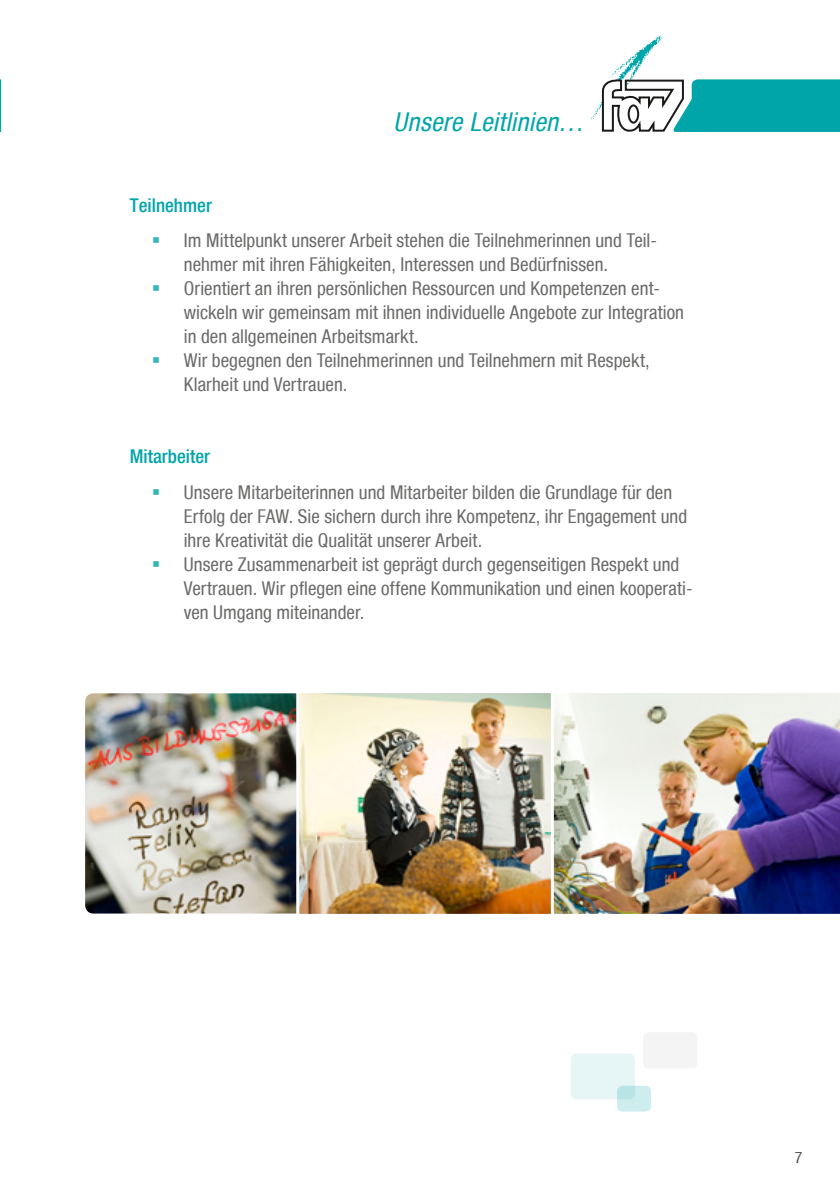
<style>
.page{position:relative;width:840px;height:1191px;background:#fff}
.page>*{position:absolute;margin:0;border:0;box-sizing:border-box;transform-origin:0 0}
.t1{font:italic condensed 26px "Helvetica Neue";letter-spacing:.01em;color:#00a5aa}
.t2{font:condensed 19px/24px "Helvetica Neue";color:#6a6a69}
.t3{font:500 condensed 19px "Helvetica Neue";color:#00a5aa}
.t4{font:condensed 16px "Helvetica Neue";color:#565656}
</style>
<div class="page">
<svg style="left:591px;top:35px;width:248px;height:97px"></svg>
<svg style="left:0;top:79px;width:1px;height:53px"></svg>
<img style="left:85px;top:693px;width:211px;height:220px">
<img style="left:300px;top:694px;width:250px;height:219px">
<div style="left:296px;top:690px;width:270px;height:227px;border:3px solid #fff;border-radius:2px"></div>
<img style="left:550px;top:690px;width:289px;height:227px">
<div style="left:570px;top:1053px;width:64px;height:46px;background:#e6f6f6;border-radius:6px"></div>
<svg style="left:616px;top:1085px;width:34px;height:26px"></svg>
<div style="left:642px;top:1032px;width:55px;height:36px;background:#f4f4f4;border-radius:6px"></div>
<h1 class="t1" style="left:393px;top:107px;width:192px">Unsere Leitlinien…</h1>
<p class="t3" style="left:130px;top:194px;width:83px">Teilnehmer</p>
<p class="t2" style="left:184px;top:229px;width:501px">Im Mittelpunkt unserer Arbeit stehen die Teilnehmerinnen und Teil&shy;nehmer mit ihren Fähigkeiten, Interessen und Bedürfnissen.<br>Orientiert an ihren persönlichen Ressourcen und Kompetenzen ent&shy;wickeln wir gemeinsam mit ihnen individuelle Angebote zur Integration in den allgemeinen Arbeitsmarkt.<br>Wir begegnen den Teilnehmerinnen und Teilnehmern mit Respekt, Klarheit und Vertrauen.</p>
<p class="t3" style="left:130px;top:445px;width:82px">Mitarbeiter</p>
<p class="t2" style="left:184px;top:480px;width:510px">Unsere Mitarbeiterinnen und Mitarbeiter bilden die Grundlage für den Erfolg der FAW. Sie sichern durch ihre Kompetenz, ihr Engagement und ihre Kreativität die Qualität unserer Arbeit.<br>Unsere Zusammenarbeit ist geprägt durch gegenseitigen Respekt und Vertrauen. Wir pflegen eine offene Kommunikation und einen kooperati&shy;ven Umgang miteinander.</p>
<p class="t4" style="left:794px;top:1147px;width:9px">7</p>
</div>
